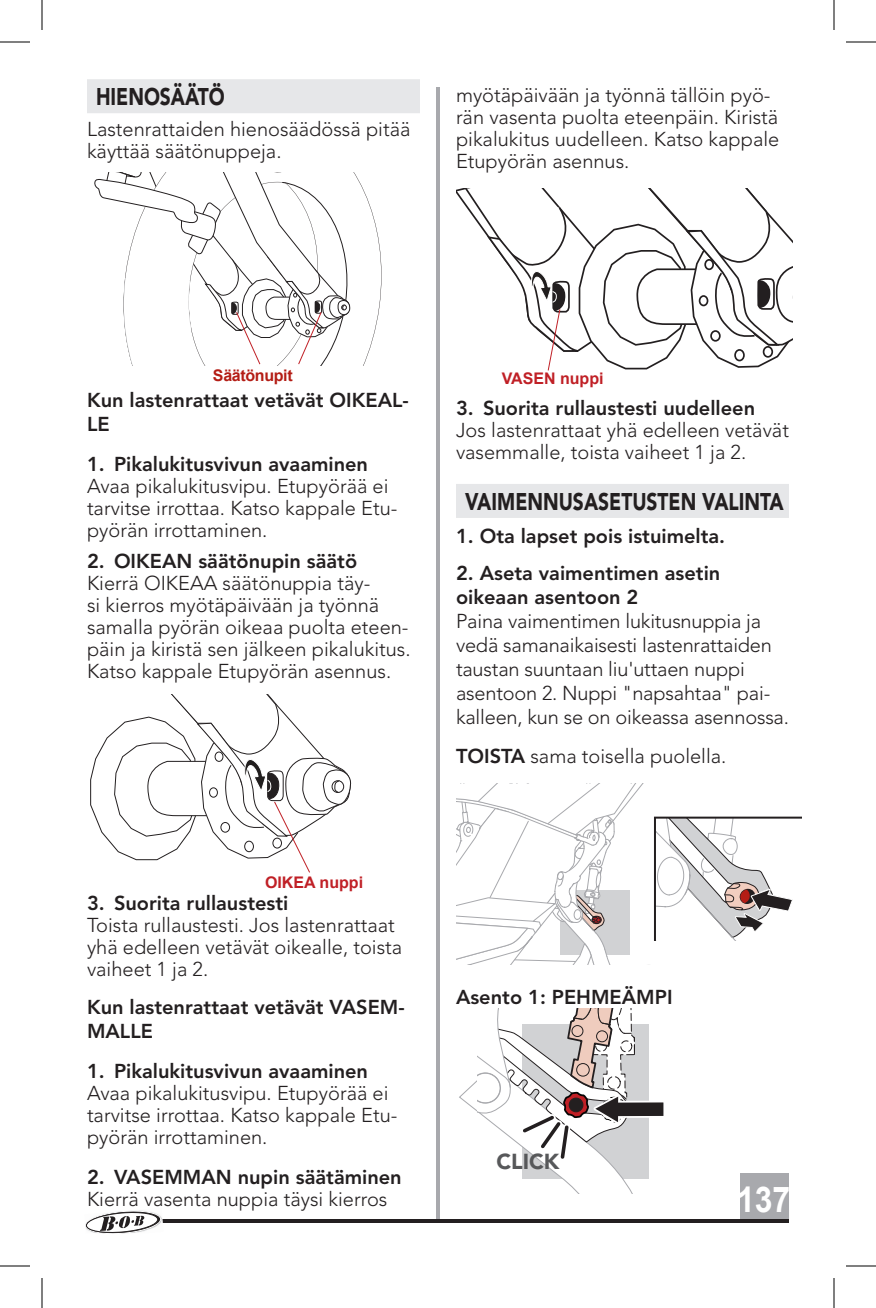
<style>
.page{position:relative;width:876px;height:1308px;background:#fff}
.page>*{position:absolute;margin:0;border:0;box-sizing:border-box;transform-origin:0 0}
.t1{font:700 35.6px "Arial";color:#fff;scale:.9 1}
.t2{font:900 24px "Avenir LT Std";color:#231f20;scale:.8 1}
.t3{font:900 21.6px "Avenir LT Std";color:#57585a}
.t4{font:300 20px/22px "Avenir LT Std";color:#231f20}
.t5{font:800 20px/24px "Avenir LT Std";color:#231f20}
.t6{font:700 16px "Arial";color:#c02026}
.t7{font:700 16px "Arial";letter-spacing:-.02em;color:#b41d15}
.s1{font-weight:800}
</style>
<div class="page">
<div style="left:741px;top:1173px;width:48px;height:48px;background:#a8a9ad"></div>
<hr style="left:436px;top:87px;width:4px;height:1132px;background:#a8a9ad">
<hr style="left:93px;top:1219px;width:696px;height:4px;background:#231f20">
<svg style="left:85px;top:1210px;width:76px;height:23px"></svg>
<div style="left:87px;top:79px;width:333px;height:34px;background:#e6e7e9"></div>
<svg style="left:354px;top:172px;width:28px;height:193px"></svg>
<div style="left:456px;top:484px;width:333px;height:34px;background:#e6e7e9"></div>
<svg style="left:459px;top:1008px;width:205px;height:185px"></svg>
<svg style="left:456px;top:188px;width:337px;height:183px"></svg>
<svg style="left:90px;top:694px;width:262px;height:179px"></svg>
<svg style="left:94px;top:172px;width:260px;height:193px"></svg>
<svg style="left:456px;top:784px;width:345px;height:180px"></svg>
<hr style="left:0;top:42px;width:30px;height:1px;background:#000">
<hr style="left:846px;top:42px;width:30px;height:1px;background:#000">
<hr style="left:0;top:1266px;width:30px;height:1px;background:#000">
<hr style="left:846px;top:1266px;width:30px;height:1px;background:#000">
<hr style="left:42px;top:0;width:1px;height:30px;background:#000">
<hr style="left:42px;top:1278px;width:1px;height:30px;background:#000">
<hr style="left:834px;top:0;width:1px;height:30px;background:#000">
<hr style="left:834px;top:1278px;width:1px;height:30px;background:#000">
<p class="t2" style="left:96px;top:82px;width:162px">HIENOSÄÄTÖ</p>
<p class="t4" style="left:87px;top:118px;width:325px">Lastenrattaiden hienosäädössä pitää käyttää säätönuppeja.</p>
<p class="t4" style="left:456px;top:84px;width:325px">myötäpäivään ja työnnä tällöin pyö&shy;rän vasenta puolta eteenpäin. Kiristä pikalukitus uudelleen. Katso kappale Etupyörän asennus.</p>
<p class="t7" style="left:213px;top:364px;width:81px">Säätönupit</p>
<p class="t5" style="left:87px;top:388px;width:323px">Kun lastenrattaat vetävät OIKEAL-<br>LE</p>
<p class="t5" style="left:87px;top:452px;width:283px">1. Pikalukitusvivun avaaminen</p>
<p class="t4" style="left:87px;top:475px;width:312px">Avaa pikalukitusvipu. Etupyörää ei tarvitse irrottaa. Katso kappale Etu&shy;pyörän irrottaminen.</p>
<p class="t5" style="left:87px;top:549px;width:272px">2. OIKEAN säätönupin säätö</p>
<p class="t4" style="left:87px;top:572px;width:325px">Kierrä OIKEAA säätönuppia täy-<br>si kierros myötäpäivään ja työnnä samalla pyörän oikeaa puolta eteen&shy;päin ja kiristä sen jälkeen pikalukitus.<br>Katso kappale Etupyörän asennus.</p>
<p class="t6" style="left:265px;top:872px;width:100px">OIKEA nuppi</p>
<p class="t5" style="left:87px;top:891px;width:203px">3. Suorita rullaustesti</p>
<p class="t4" style="left:87px;top:914px;width:317px">Toista rullaustesti. Jos lastenrattaat yhä edelleen vetävät oikealle, toista vaiheet 1 ja 2.</p>
<p class="t5" style="left:87px;top:995px;width:319px">Kun lastenrattaat vetävät VASEM-<br>MALLE</p>
<p class="t5" style="left:87px;top:1059px;width:283px">1. Pikalukitusvivun avaaminen</p>
<p class="t4" style="left:87px;top:1082px;width:312px">Avaa pikalukitusvipu. Etupyörää ei tarvitse irrottaa. Katso kappale Etu&shy;pyörän irrottaminen.</p>
<p class="t5" style="left:87px;top:1165px;width:316px">2. VASEMMAN nupin säätäminen</p>
<p class="t4" style="left:87px;top:1188px;width:302px">Kierrä vasenta nuppia täysi kierros</p>
<p class="t6" style="left:502px;top:368px;width:103px">VASEN nuppi</p>
<p class="t5" style="left:456px;top:396px;width:301px">3. Suorita rullaustesti uudelleen</p>
<p class="t4" style="left:456px;top:419px;width:334px">Jos lastenrattaat yhä edelleen vetävät vasemmalle, toista vaiheet 1 ja 2.</p>
<p class="t2" style="left:465px;top:487px;width:400px">VAIMENNUSASETUSTEN VALINTA</p>
<p class="t5" style="left:456px;top:524px;width:271px">1. Ota lapset pois istuimelta.</p>
<p class="t5" style="left:456px;top:561px;width:266px">2. Aseta vaimentimen asetin oikeaan asentoon 2</p>
<p class="t4" style="left:456px;top:609px;width:335px;line-height:24px">Paina vaimentimen lukitusnuppia ja vedä samanaikaisesti lastenrattaiden taustan suuntaan liu'uttaen nuppi asentoon 2. Nuppi "napsahtaa" pai&shy;kalleen, kun se on oikeassa asennossa.</p>
<p class="t4" style="left:456px;top:745px;width:272px"><span class="s1">TOISTA</span> sama toisella puolella.</p>
<p class="t5" style="left:456px;top:986px;width:218px">Asento 1: PEHMEÄMPI</p>
<p class="t3" style="left:496px;top:1148px;width:65px">CLICK</p>
<h1 class="t1" style="left:737px;top:1176px;width:61px">137</h1>
</div>
